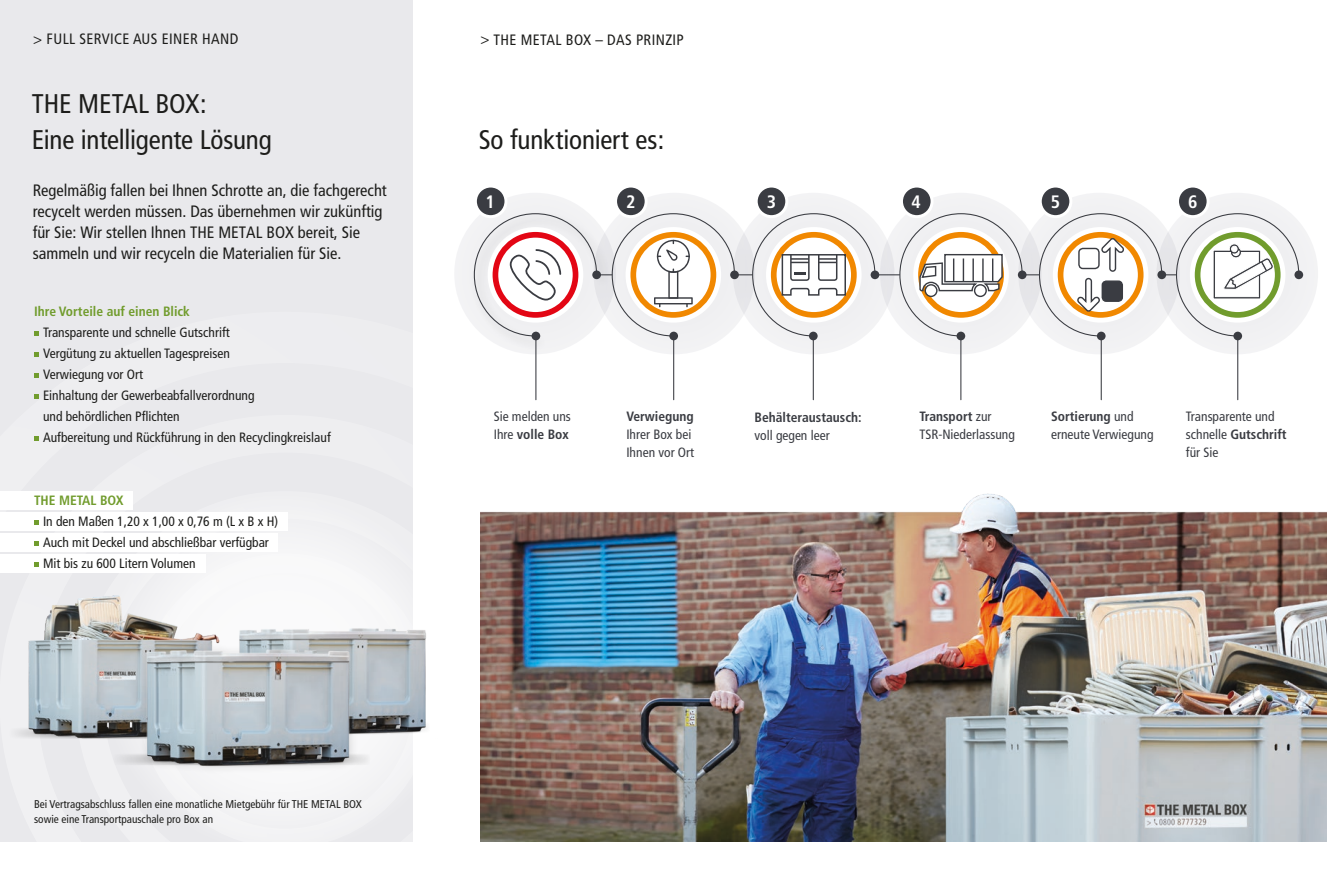
<style>
.page{position:relative;width:1327px;height:893px;background:#fff}
.page>*{position:absolute;margin:0;border:0;box-sizing:border-box;transform-origin:0 0}
.t1{font:condensed 27px/35.1px "Frutiger";letter-spacing:-.005em;color:#1d1d1b}
.t2{font:700 condensed 18px "Frutiger";color:#fff}
.t3{font:condensed 16.5px/21px "Frutiger";color:#1d1d1b}
.t4{font:condensed 15px "Frutiger";letter-spacing:.025em;color:#1d1d1b}
.t5{font:condensed 13.5px/21px "Frutiger";color:#1d1d1b}
.t6{font:condensed 13.5px/18px "Frutiger";color:#3a3c42}
.t7{font:700 condensed 13.5px "Frutiger";color:#719c2d}
.t8{font:700 condensed 13.5px "Frutiger";color:#3a3c42}
.t9{font:condensed 11.25px/15px "Frutiger";color:#1d1d1b}
.s1{font-weight:700}
</style>
<div class="page">
<div style="left:454px;top:193px;width:162px;height:161px;background:#f2f2f4;border-radius:50%"></div>
<div style="left:593px;top:193px;width:162px;height:161px;background:#f2f2f4;border-radius:50%"></div>
<div style="left:733px;top:193px;width:161px;height:161px;background:#f2f2f4;border-radius:50%"></div>
<div style="left:880px;top:193px;width:161px;height:161px;background:#f2f2f4;border-radius:50%"></div>
<div style="left:1018px;top:193px;width:162px;height:161px;background:#f2f2f4;border-radius:50%"></div>
<div style="left:1156px;top:193px;width:162px;height:161px;background:#f2f2f4;border-radius:50%"></div>
<div style="left:0;top:0;width:412px;height:841px;background:#e9e9ec"></div>
<svg style="left:0;top:312px;width:674px;height:530px"></svg>
<div style="left:1294px;top:270px;width:9px;height:9px;background:#3a3c42;border-radius:50%"></div>
<div style="left:471px;top:210px;width:140px;height:140px;background:#f3f3f4"></div>
<div style="left:531px;top:332px;width:9px;height:8px;background:#3a3c42;border-radius:50%"></div>
<hr style="left:535px;top:337px;width:1px;height:63px;background:#3a3c42">
<div style="left:669px;top:332px;width:9px;height:8px;background:#3a3c42;border-radius:50%"></div>
<hr style="left:673px;top:337px;width:1px;height:63px;background:#3a3c42">
<div style="left:809px;top:332px;width:8px;height:8px;background:#3a3c42;border-radius:50%"></div>
<hr style="left:813px;top:337px;width:1px;height:63px;background:#3a3c42">
<div style="left:956px;top:332px;width:9px;height:8px;background:#3a3c42;border-radius:50%"></div>
<hr style="left:960px;top:337px;width:1px;height:63px;background:#3a3c42">
<div style="left:1097px;top:332px;width:8px;height:8px;background:#3a3c42;border-radius:50%"></div>
<hr style="left:1100px;top:337px;width:1px;height:63px;background:#3a3c42">
<div style="left:1233px;top:332px;width:9px;height:8px;background:#3a3c42;border-radius:50%"></div>
<hr style="left:1237px;top:337px;width:1px;height:63px;background:#3a3c42">
<svg style="left:473px;top:213px;width:827px;height:124px"></svg>
<div style="left:475px;top:186px;width:31px;height:31px;background:#3a3c42;border-radius:50%"></div>
<div style="left:474px;top:185px;width:33px;height:33px;border:3px solid #fff;border-radius:50%"></div>
<div style="left:756px;top:186px;width:31px;height:31px;background:#3a3c42;border-radius:50%"></div>
<div style="left:754px;top:185px;width:34px;height:33px;border:3px solid #fff;border-radius:50%"></div>
<div style="left:1177px;top:186px;width:31px;height:31px;background:#3a3c42;border-radius:50%"></div>
<div style="left:1176px;top:185px;width:33px;height:33px;border:3px solid #fff;border-radius:50%"></div>
<div style="left:615px;top:186px;width:31px;height:31px;background:#3a3c42;border-radius:50%"></div>
<div style="left:614px;top:185px;width:33px;height:33px;border:3px solid #fff;border-radius:50%"></div>
<div style="left:1040px;top:186px;width:31px;height:31px;background:#3a3c42;border-radius:50%"></div>
<div style="left:1038px;top:185px;width:34px;height:33px;border:3px solid #fff;border-radius:50%"></div>
<div style="left:901px;top:186px;width:31px;height:31px;background:#3a3c42;border-radius:50%"></div>
<div style="left:900px;top:185px;width:33px;height:33px;border:3px solid #fff;border-radius:50%"></div>
<img style="left:480px;top:484px;width:847px;height:357px">
<svg style="left:34px;top:331px;width:5px;height:5px"></svg>
<svg style="left:34px;top:352px;width:5px;height:5px"></svg>
<svg style="left:34px;top:373px;width:5px;height:5px"></svg>
<svg style="left:34px;top:394px;width:5px;height:5px"></svg>
<svg style="left:34px;top:436px;width:5px;height:5px"></svg>
<div style="left:0;top:554px;width:205px;height:18px;background:#fff"></div>
<div style="left:0;top:512px;width:288px;height:18px;background:#fff"></div>
<div style="left:0;top:533px;width:278px;height:18px;background:#fff"></div>
<div style="left:0;top:491px;width:133px;height:18px;background:#fff"></div>
<svg style="left:34px;top:520px;width:5px;height:5px"></svg>
<svg style="left:34px;top:541px;width:5px;height:5px"></svg>
<svg style="left:34px;top:562px;width:5px;height:5px"></svg>
<img style="left:233px;top:622px;width:209px;height:125px">
<div style="left:0;top:720px;width:256px;height:26px;background:#f0f0f2"></div>
<img style="left:22px;top:584px;width:203px;height:165px">
<svg style="left:103px;top:745px;width:275px;height:28px"></svg>
<img style="left:140px;top:643px;width:227px;height:135px">
<p class="t4" style="left:33px;top:30px;width:206px">&gt; FULL SERVICE AUS EINER HAND</p>
<p class="t4" style="left:480px;top:31px;width:205px">&gt; THE METAL BOX – DAS PRINZIP</p>
<h1 class="t1" style="left:32px;top:87px;width:241px">THE METAL BOX:<br>Eine intelligente Lösung</h1>
<p class="t3" style="left:33px;top:179px;width:355px">Regelmäßig fallen bei Ihnen Schrotte an, die fachgerecht recycelt werden müssen. Das übernehmen wir zukünftig für Sie: Wir stellen Ihnen THE METAL BOX bereit, Sie sammeln und wir recyceln die Materialien für Sie.</p>
<p class="t7" style="left:34px;top:304px;width:158px">Ihre Vorteile auf einen Blick</p>
<p class="t5" style="left:43px;top:322px;width:289px">Transparente und schnelle Gutschrift<br>Vergütung zu aktuellen Tagespreisen<br>Verwiegung vor Ort<br>Einhaltung der Gewerbeabfallverordnung<br>und behördlichen Pflichten<br>Aufbereitung und Rückführung in den Recyclingkreislauf</p>
<p class="t7" style="left:34px;top:493px;width:91px">THE METAL BOX</p>
<p class="t5" style="left:43px;top:511px;width:237px">In den Maßen 1,20 x 1,00 x 0,76 m (L x B x H)<br>Auch mit Deckel und abschließbar verfügbar<br>Mit bis zu 600 Litern Volumen</p>
<p class="t9" style="left:34px;top:796px;width:329px">Bei Vertragsabschluss fallen eine monatliche Mietgebühr für THE METAL BOX sowie eine Transportpauschale pro Box an</p>
<h1 class="t1" style="left:479px;top:122px;width:187px">So funktioniert es:</h1>
<h2 class="t2" style="left:485px;top:191px;width:11px">1</h2>
<h2 class="t2" style="left:626px;top:191px;width:11px">2</h2>
<h2 class="t2" style="left:767px;top:191px;width:11px">3</h2>
<h2 class="t2" style="left:911px;top:191px;width:11px">4</h2>
<h2 class="t2" style="left:1051px;top:191px;width:11px">5</h2>
<h2 class="t2" style="left:1188px;top:191px;width:11px">6</h2>
<p class="t6" style="left:494px;top:407px;width:79px">Sie melden uns<br>Ihre <span class="s1">volle Box</span></p>
<p class="t8" style="left:626px;top:408px;width:69px">Verwiegung</p>
<p class="t6" style="left:626px;top:425px;width:69px">Ihrer Box bei<br>Ihnen vor Ort</p>
<p class="t8" style="left:754px;top:409px;width:109px">Behälteraustausch:</p>
<p class="t6" style="left:754px;top:426px;width:77px">voll gegen leer</p>
<p class="t6" style="left:919px;top:407px;width:97px"><span class="s1">Transport</span> zur<br>TSR-Niederlassung</p>
<p class="t6" style="left:1051px;top:407px;width:104px"><span class="s1">Sortierung</span> und erneute Verwiegung</p>
<p class="t6" style="left:1186px;top:407px;width:102px">Transparente und schnelle <span class="s1">Gutschrift </span>für Sie</p>
</div>
